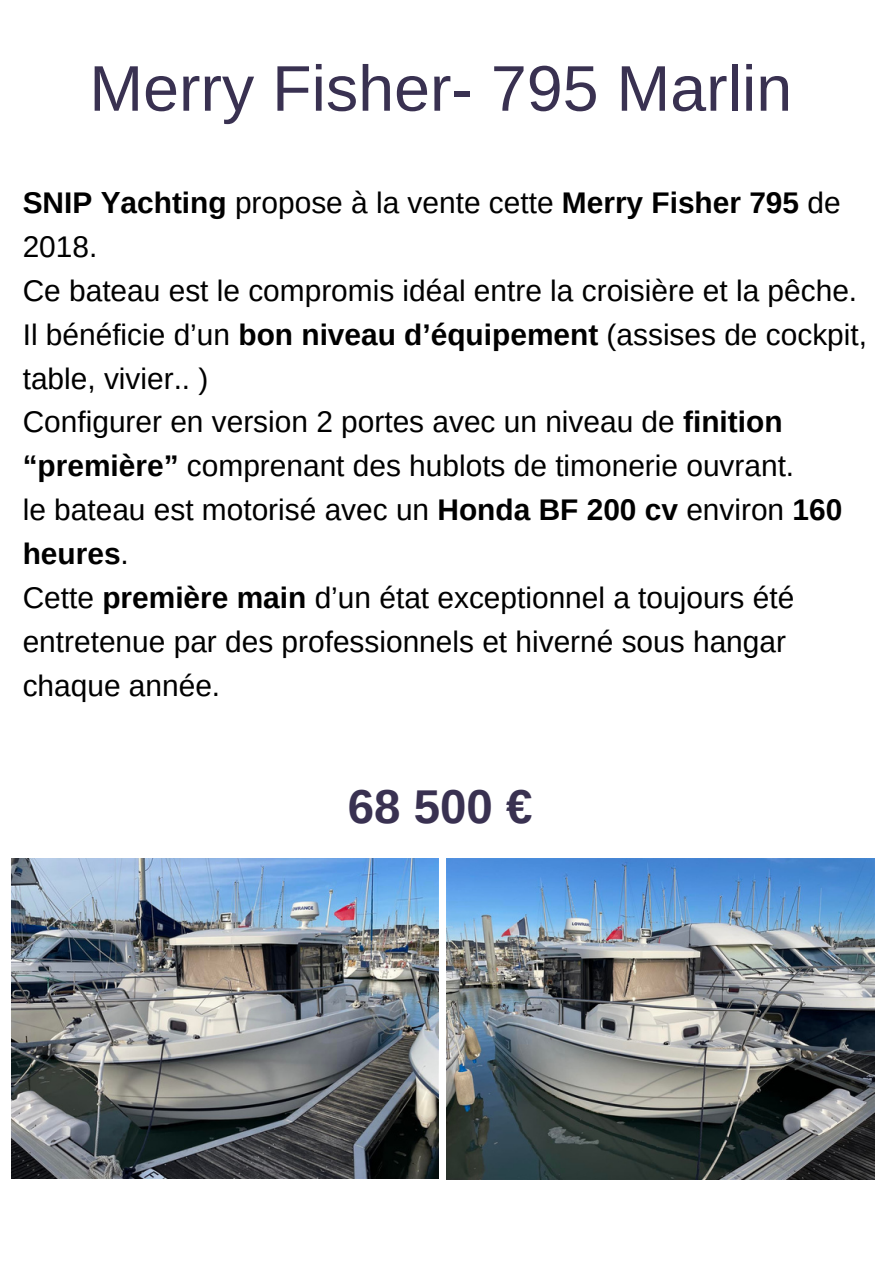
<style>
.page{position:relative;width:893px;height:1264px;background:#fff}
.page>*{position:absolute;margin:0;border:0;box-sizing:border-box;transform-origin:0 0}
.t1{font:64.5px "Arimo";color:#393151}
.t2{font:700 47.4px "Arimo";color:#393151}
.t3{font:29.85px/43.8px "Arimo";color:#000}
.s1{font-weight:700}
</style>
<div class="page">
<img style="left:11px;top:858px;width:427px;height:320px">
<img style="left:446px;top:858px;width:428px;height:321px">
<p class="t1" style="left:89px;top:52px;width:704px">Merry Fisher- 795 Marlin</p>
<p class="t3" style="left:23px;top:181px;width:819px"><span class="s1">SNIP Yachting</span> propose à la vente cette <span class="s1">Merry Fisher 795</span> de<br>2018.</p>
<p class="t3" style="left:23px;top:268px;width:835px">Ce bateau est le compromis idéal entre la croisière et la pêche.</p>
<p class="t3" style="left:23px;top:312px;width:845px">Il bénéficie d’un <span class="s1">bon niveau d’équipement</span> (assises de cockpit, table, vivier.. )</p>
<p class="t3" style="left:23px;top:400px;width:773px">Configurer en version 2 portes avec un niveau de <span class="s1">finition “première”</span> comprenant des hublots de timonerie ouvrant.</p>
<p class="t3" style="left:23px;top:488px;width:821px">le bateau est motorisé avec un <span class="s1">Honda BF 200 cv</span> environ <span class="s1">160 heures</span>.</p>
<p class="t3" style="left:23px;top:575px;width:773px">Cette <span class="s1">première main</span> d’un état exceptionnel a toujours été entretenue par des professionnels et hiverné sous hangar chaque année.</p>
<p class="t2" style="left:348px;top:780px;width:186px">68 500 €</p>
</div>
